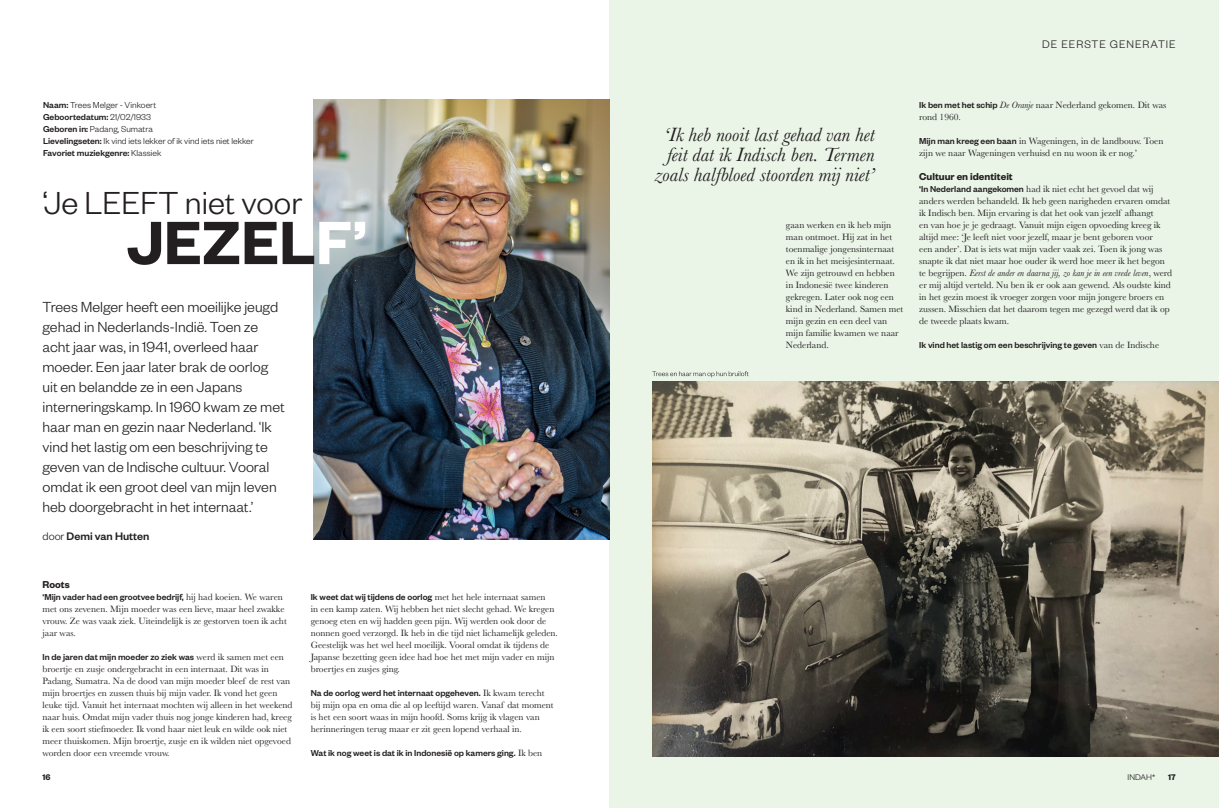
<style>
.page{position:relative;width:1219px;height:808px;background:#fff}
.page>*{position:absolute;margin:0;border:0;box-sizing:border-box;transform-origin:0 0}
.Kop_Founders_Regular{font:600 67px "Founders Grotesk";color:#231f20}
.Kop_Founders_Regular-2{font:300 35px "Founders Grotesk";color:#231f20}
.Streamer_Baskerville{font:italic 20px/20px "Baskerville";color:#231f20;text-align:right}
.Inleiding_Founders{font:300 16px/20px "Founders Grotesk";color:#231f20}
.Rubrieksnaam{font:300 12px "Founders Grotesk";letter-spacing:.08em;color:#231f20}
.Inleiding_Baskervill{font:500 12px "Founders Grotesk";color:#231f20}
.Tussenkop{font:600 11px "Founders Grotesk";color:#231f20}
.Platte_tekst_Baskerv{font:9.5px/12px "Baskerville";color:#231f20}
.Platte_tekst_Founder{font:300 9.5px "Founders Grotesk";color:#231f20}
.Platte_tekst_Baskerv-2{font:500 9.5px "Founders Grotesk";color:#231f20}
.Platte_tekst_Founder-2{font:500 9.5px "Founders Grotesk";color:#231f20}
.t1{font:300 9px "Founders Grotesk";color:#231f20}
.t2{font:600 9px "Founders Grotesk";color:#231f20}
.s1{font-weight:500}
.s2{font-weight:300}
.s3{color:#fff}
.s4{font-family:"Founders Grotesk";font-weight:500}
.s5{font-family:"Baskerville";font-weight:400}
.s6{font-style:italic}
</style>
<div class="page">
<div style="left:609px;top:0;width:610px;height:808px;background:#eaf4e7"></div>
<img style="left:314px;top:99px;width:295px;height:441px">
<img style="left:652px;top:382px;width:567px;height:375px">
<svg style="left:652px;top:371px;width:97px;height:6px"></svg>
<p class="Platte_tekst_Founder" style="left:43px;top:99px;width:115px"><span class="s1">Naam:</span> Trees Melger - Vinkoert</p>
<p class="Platte_tekst_Founder-2" style="left:43px;top:111px;width:109px">Geboortedatum: <span class="s2">21/02/1933</span></p>
<p class="Platte_tekst_Founder" style="left:43px;top:123px;width:111px"><span class="s1">Geboren in:</span> Padang, Sumatra</p>
<p class="Platte_tekst_Founder" style="left:43px;top:135px;width:212px"><span class="s1">Lievelingseten:</span> Ik vind iets lekker of ik vind iets niet lekker</p>
<p class="Platte_tekst_Founder-2" style="left:43px;top:147px;width:120px">Favoriet muziekgenre: <span class="s2">Klassiek</span></p>
<p class="Kop_Founders_Regular-2" style="left:43px;top:182px;width:261px">‘Je LEEFT niet voor</p>
<p class="Kop_Founders_Regular" style="left:127px;top:200px;width:242px">JEZEL<span class="s3">F’</span></p>
<p class="Inleiding_Founders" style="left:43px;top:296px;width:244px">Trees Melger heeft een moeilijke jeugd gehad in Nederlands-Indië. Toen ze acht jaar was, in 1941, overleed haar moeder. Een jaar later brak de oorlog uit en belandde ze in een Japans interneringskamp. In 1960 kwam ze met haar man en gezin naar Nederland. ‘Ik vind het lastig om een beschrijving te geven van de Indische cultuur. Vooral omdat ik een groot deel van mijn leven heb doorgebracht in het internaat.’</p>
<p class="Inleiding_Baskervill" style="left:43px;top:529px;width:108px"><span class="s2">door</span> Demi van Hutten</p>
<p class="Tussenkop" style="left:43px;top:578px;width:29px">Roots</p>
<p class="Platte_tekst_Baskerv" style="left:43px;top:591px;width:246px"><span class="s4">‘Mijn vader had een grootvee bedrijf,</span> hij had koeien. We waren met ons zevenen. Mijn moeder was een lieve, maar heel zwakke vrouw. Ze was vaak ziek. Uiteindelijk is ze gestorven toen ik acht jaar was.</p>
<p class="Platte_tekst_Baskerv" style="left:43px;top:651px;width:251px"><span class="s4">In de jaren dat mijn moeder zo ziek was</span> werd ik samen met een broertje en zusje ondergebracht in een internaat. Dit was in Padang, Sumatra. Na de dood van mijn moeder bleef de rest van mijn broertjes en zussen thuis bij mijn vader. Ik vond het geen leuke tijd. Vanuit het internaat mochten wij alleen in het weekend naar huis. Omdat mijn vader thuis nog jonge kinderen had, kreeg ik een soort stiefmoeder. Ik vond haar niet leuk en wilde ook niet meer thuiskomen. Mijn broertje, zusje en ik wilden niet opgevoed worden door een vreemde vrouw.</p>
<p class="t2" style="left:43px;top:772px;width:10px">16</p>
<p class="Platte_tekst_Baskerv" style="left:311px;top:591px;width:249px"><span class="s4">Ik weet dat wij tijdens de oorlog</span> met het hele internaat samen<br>in een kamp zaten. Wij hebben het niet slecht gehad. We kregen genoeg eten en wij hadden geen pijn. Wij werden ook door de nonnen goed verzorgd. Ik heb in die tijd niet lichamelijk geleden.<br>Geestelijk was het wel heel moeilijk. Vooral omdat ik tijdens de Japanse bezetting geen idee had hoe het met mijn vader en mijn broertjes en zusjes ging.</p>
<p class="Platte_tekst_Baskerv" style="left:311px;top:687px;width:244px"><span class="s4">Na de oorlog werd het internaat opgeheven.</span> Ik kwam terecht bij mijn opa en oma die al op leeftijd waren. Vanaf dat moment is het een soort waas in mijn hoofd. Soms krijg ik vlagen van herinneringen terug maar er zit geen lopend verhaal in.</p>
<p class="Platte_tekst_Baskerv-2" style="left:311px;top:747px;width:233px">Wat ik nog weet is dat ik in Indonesië op kamers ging. <span class="s5">Ik ben</span></p>
<p class="Rubrieksnaam" style="left:1042px;top:37px;width:135px">DE EERSTE GENERATIE</p>
<p class="Streamer_Baskerville" style="left:654px;top:125px;width:222px">‘Ik heb nooit last gehad van het feit dat ik Indisch ben. Termen zoals halfbloed stoorden mij niet’</p>
<p class="Platte_tekst_Baskerv" style="left:786px;top:219px;width:119px">gaan werken en ik heb mijn man ontmoet. Hij zat in het toenmalige jongensinternaat en ik in het meisjesinternaat.<br>We zijn getrouwd en hebben in Indonesië twee kinderen gekregen. Later ook nog een kind in Nederland. Samen met mijn gezin en een deel van mijn familie kwamen we naar<br>Nederland.</p>
<p class="Platte_tekst_Baskerv" style="left:919px;top:99px;width:249px"><span class="s4">Ik ben met het schip</span> <span class="s6">De Oranje</span> naar Nederland gekomen. Dit was rond 1960.</p>
<p class="Platte_tekst_Baskerv" style="left:919px;top:135px;width:246px"><span class="s4">Mijn man kreeg een baan</span> in Wageningen, in de landbouw. Toen zijn we naar Wageningen verhuisd en nu woon ik er nog.’</p>
<p class="Tussenkop" style="left:919px;top:170px;width:95px">Cultuur en identiteit</p>
<p class="Platte_tekst_Baskerv" style="left:919px;top:183px;width:255px"><span class="s4">‘In Nederland aangekomen</span> had ik niet echt het gevoel dat wij anders werden behandeld. Ik heb geen narigheden ervaren omdat ik Indisch ben. Mijn ervaring is dat het ook van jezelf afhangt<br>en van hoe je je gedraagt. Vanuit mijn eigen opvoeding kreeg ik altijd mee: ‘Je leeft niet voor jezelf, maar je bent geboren voor<br>een ander’. Dat is iets wat mijn vader vaak zei. Toen ik jong was snapte ik dat niet maar hoe ouder ik werd hoe meer ik het begon te begrijpen. <span class="s6">Eerst de ander en daarna jij, zo kan je in een vrede leven</span>, werd er mij altijd verteld. Nu ben ik er ook aan gewend. Als oudste kind in het gezin moest ik vroeger zorgen voor mijn jongere broers en zussen. Misschien dat het daarom tegen me gezegd werd dat ik op de tweede plaats kwam.</p>
<p class="Platte_tekst_Baskerv-2" style="left:919px;top:339px;width:241px">Ik vind het lastig om een beschrijving te geven <span class="s5">van de Indische</span></p>
<p class="t1" style="left:1128px;top:772px;width:29px">INDAH*</p>
<p class="t2" style="left:1168px;top:772px;width:9px">17</p>
</div>
